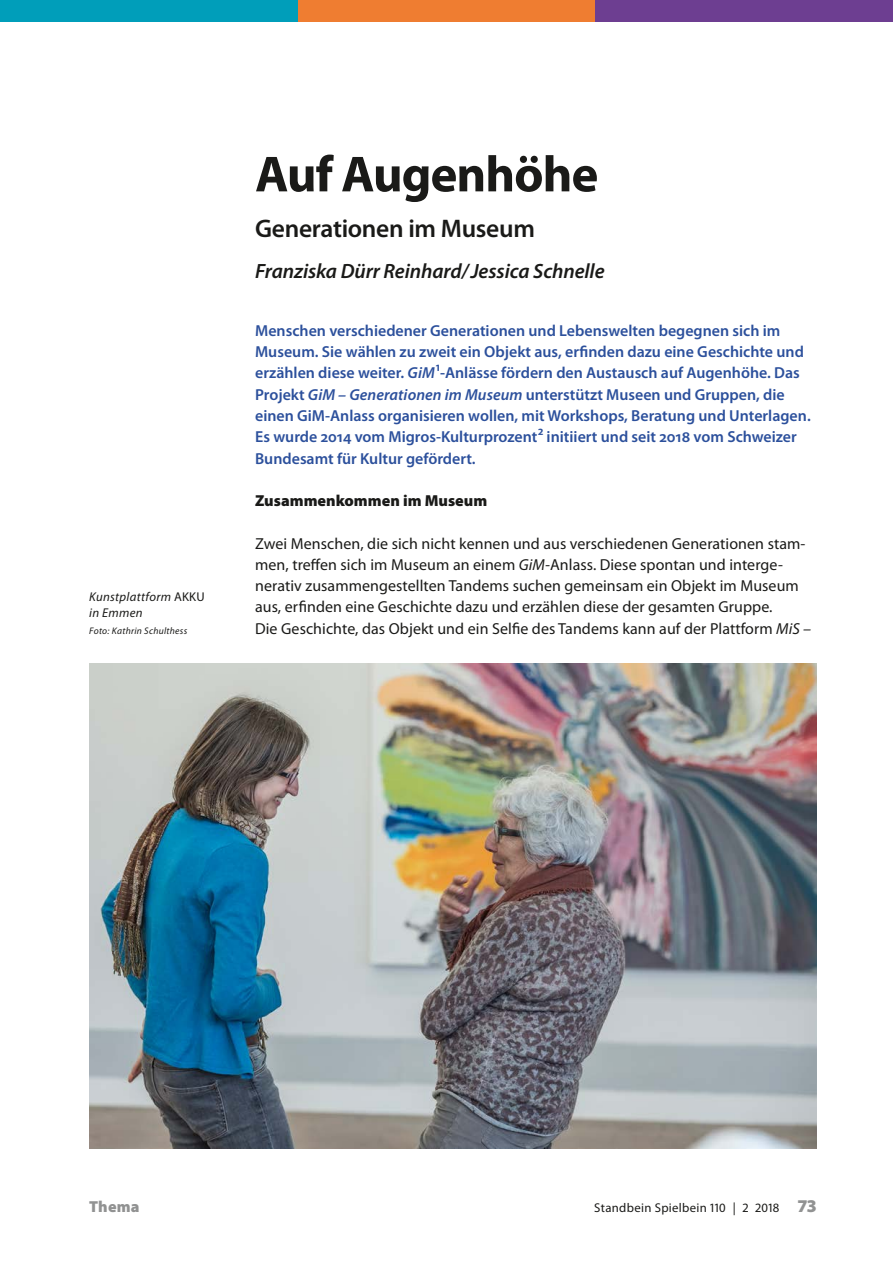
<style>
.page{position:relative;width:893px;height:1263px;background:#fff}
.page>*{position:absolute;margin:0;border:0;box-sizing:border-box;transform-origin:0 0}
.titelei_head{font:700 51px "Myriad Pro";letter-spacing:-.02em;color:#1a1a18}
.titelei_subhead{font:600 25.5px "Myriad Pro";letter-spacing:-.01em;color:#1a1a18}
.titelei_autor{font:italic 600 20.7px "Myriad Pro";letter-spacing:-.005em;color:#1a1a18}
.text_summary_thema{font:600 15.9px/21.3px "Myriad Pro";color:#2c509c}
.text_einzug_ohne{font:15.9px/21.3px "Myriad Pro";letter-spacing:.005em;color:#1a1a18}
.text_subhead{font:900 15.9px "Myriad Pro";color:#1a1a18}
.t1{font:900 15.9px "Myriad Pro";letter-spacing:.01em;color:#919292}
.t2{font:12.75px "Myriad Pro";letter-spacing:.025em;color:#1a1a18}
.text_bu{font:italic 12.75px/15.9px "Myriad Pro";letter-spacing:.025em;color:#1a1a18}
.text_bu_quelle{font:italic 9.6px "Myriad Pro";letter-spacing:.03em;color:#1a1a18}
.s1{font-style:normal}
.s2{font-style:italic}
.s3{font-weight:900;font-size:18px;color:#919292}
</style>
<div class="page">
<div style="left:0;top:0;width:298px;height:21px;background:#009eba"></div>
<div style="left:298px;top:0;width:297px;height:21px;background:#ef7d31"></div>
<div style="left:595px;top:0;width:298px;height:21px;background:#6d3e91"></div>
<img style="left:89px;top:663px;width:727px;height:485px">
<p class="text_bu" style="left:89px;top:588px;width:117px">Kunstplattform <span class="s1">AKKU </span>in Emmen</p>
<p class="text_bu_quelle" style="left:89px;top:624px;width:100px">Foto: Kathrin Schulthess</p>
<h2 class="titelei_head" style="left:255px;top:141px;width:345px">Auf Augenhöhe</h2>
<p class="titelei_subhead" style="left:255px;top:212px;width:281px">Generationen im Museum</p>
<p class="titelei_autor" style="left:255px;top:258px;width:351px">Franziska Dürr Reinhard/Jessica Schnelle</p>
<p class="text_summary_thema" style="left:255px;top:320px;width:557px">Menschen verschiedener Generationen und Lebenswelten begegnen sich im Museum. Sie wählen zu zweit ein Objekt aus, erfinden dazu eine Geschichte und erzählen diese weiter. <span class="s2">GiM</span>1-Anlässe fördern den Austausch auf Augenhöhe. Das Projekt <span class="s2">GiM – Generationen im Museum</span> unterstützt Museen und Gruppen, die einen GiM-Anlass organisieren wollen, mit Workshops, Beratung und Unterlagen.<br>Es wurde 2014 vom Migros-Kulturprozent2 initiiert und seit 2018 vom Schweizer Bundesamt für Kultur gefördert.</p>
<p class="text_subhead" style="left:255px;top:490px;width:234px">Zusammenkommen im Museum</p>
<p class="text_einzug_ohne" style="left:255px;top:532px;width:557px">Zwei Menschen, die sich nicht kennen und aus verschiedenen Generationen stam&shy;men, treffen sich im Museum an einem <span class="s2">GiM-</span>Anlass. Diese spontan und interge&shy;nerativ zusammengestellten Tandems suchen gemeinsam ein Objekt im Museum aus, erfinden eine Geschichte dazu und erzählen diese der gesamten Gruppe.<br>Die Geschichte, das Objekt und ein Selfie des Tandems kann auf der Plattform <span class="s2">MiS –</span></p>
<p class="t1" style="left:89px;top:1196px;width:52px">Thema</p>
<p class="t2" style="left:594px;top:1200px;width:224px">Standbein Spielbein 110 | 2 2018 <span class="s3">73</span></p>
</div>
